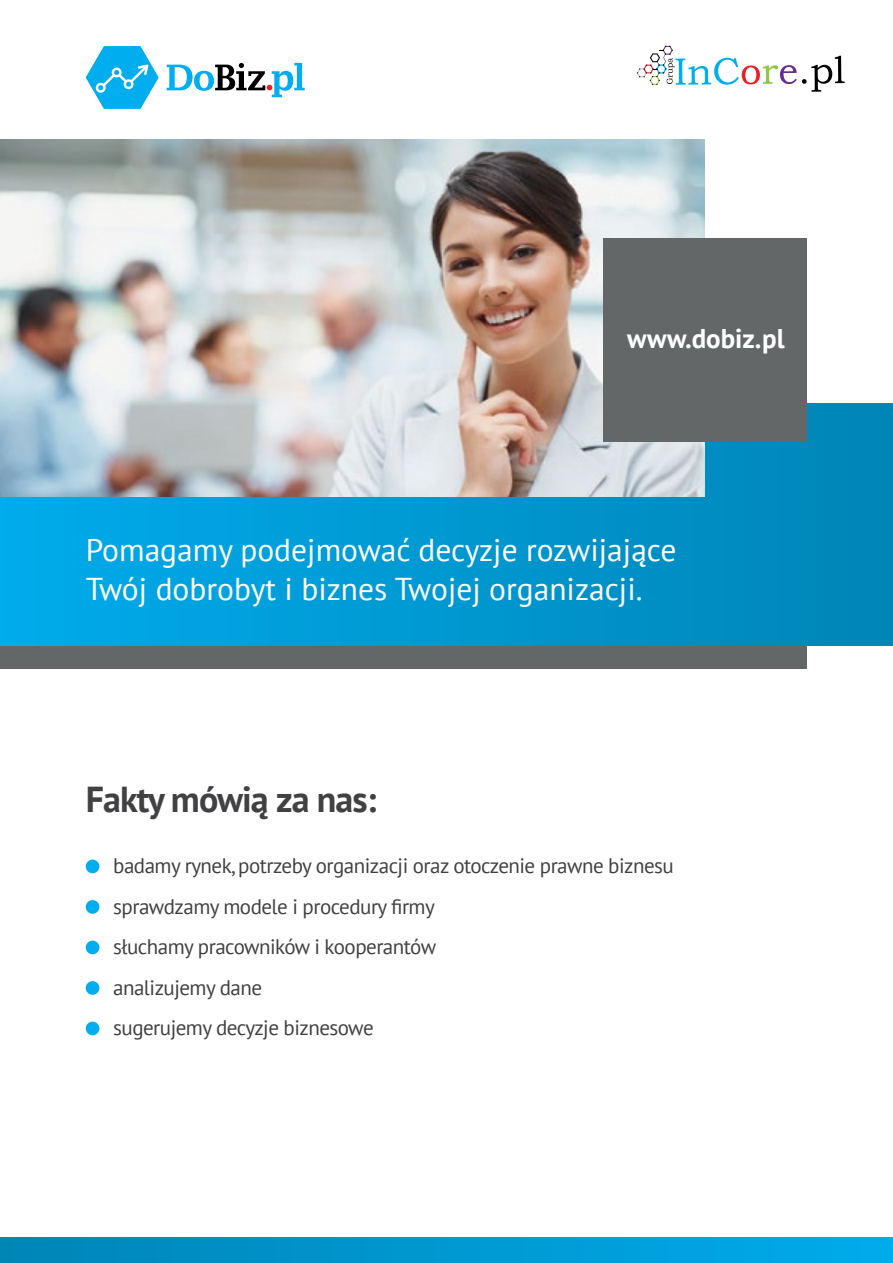
<style>
.page{position:relative;width:893px;height:1263px;background:#fff}
.page>*{position:absolute;margin:0;border:0;box-sizing:border-box;transform-origin:0 0}
.t1{font:700 36px "PT Sans";letter-spacing:-.025em;color:#414042}
.t2{font:31.5px/39px "PT Sans";color:#fff}
.t3{font:700 27px "PT Sans";color:#fff}
.t4{font:21px/40.5px "PT Sans";letter-spacing:-.025em;color:#414042}
</style>
<div class="page">
<div style="left:0;top:630px;width:806px;height:39px;background:#646768"></div>
<div style="left:0;top:404px;width:893px;height:241px;background:linear-gradient(to right,#00abec,#0085b7)"></div>
<img style="left:0;top:139px;width:704px;height:358px">
<div style="left:603px;top:238px;width:203px;height:204px;background:#646768"></div>
<div style="left:0;top:1237px;width:893px;height:26px;background:linear-gradient(to right,#0085b7,#00abec)"></div>
<div style="left:86px;top:859px;width:13px;height:14px;background:#00aeef;border-radius:50%"></div>
<div style="left:86px;top:900px;width:13px;height:14px;background:#00aeef;border-radius:50%"></div>
<div style="left:86px;top:940px;width:13px;height:14px;background:#00aeef;border-radius:50%"></div>
<div style="left:86px;top:981px;width:13px;height:14px;background:#00aeef;border-radius:50%"></div>
<div style="left:86px;top:1021px;width:13px;height:14px;background:#00aeef;border-radius:50%"></div>
<svg style="left:637px;top:46px;width:208px;height:46px"></svg>
<svg style="left:86px;top:46px;width:73px;height:63px"></svg>
<svg style="left:167px;top:63px;width:138px;height:34px"></svg>
<p class="t3" style="left:627px;top:321px;width:159px">www.dobiz.pl</p>
<h2 class="t2" style="left:86px;top:530px;width:592px">Pomagamy podejmować decyzje rozwijające<br>Twój dobrobyt i biznes Twojej organizacji.</h2>
<h1 class="t1" style="left:86px;top:775px;width:292px">Fakty mówią za nas:</h1>
<p class="t4" style="left:113px;top:845px;width:562px">badamy rynek, potrzeby organizacji oraz otoczenie prawne biznesu sprawdzamy modele i procedury firmy<br>słuchamy pracowników i kooperantów<br>analizujemy dane<br>sugerujemy decyzje biznesowe</p>
</div>
